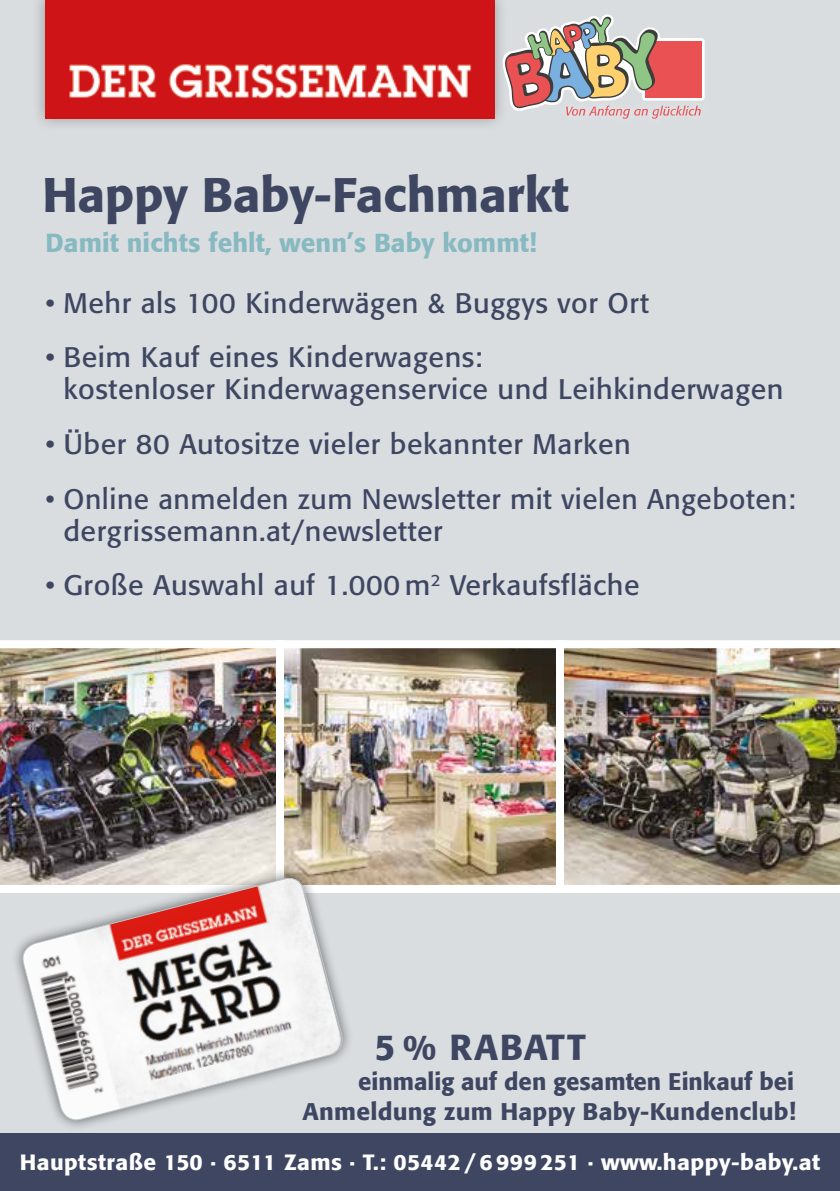
<style>
.page{position:relative;width:840px;height:1191px;background:#fff}
.page>*{position:absolute;margin:0;border:0;box-sizing:border-box;transform-origin:0 0}
.t1{font:500 48.4px "Formata";color:#3e4662}
.t2{font:500 36px "Formata";letter-spacing:.04em;color:#3e4662}
.t3{font:28px/32px "Formata";letter-spacing:.02em;color:#3e4662}
.t4{font:500 26px "Formata";letter-spacing:.005em;color:#87b9c1}
.t5{font:500 24px/30px "Formata";color:#3e4662;text-align:right}
.t6{font:500 22px "Formata";letter-spacing:.02em;color:#fff}
</style>
<div class="page">
<div style="left:0;top:0;width:839px;height:1138px;background:#d9dddf"></div>
<div style="left:0;top:1133px;width:839px;height:58px;background:#3e4662"></div>
<img style="left:285px;top:649px;width:269px;height:235px">
<img style="left:0;top:640px;width:276px;height:253px">
<div style="left:276px;top:640px;width:287px;height:253px;border:8px solid #fff"></div>
<img style="left:555px;top:640px;width:284px;height:253px">
<svg style="left:507px;top:14px;width:197px;height:105px"></svg>
<div style="left:32px;top:0;width:475px;height:132px;background:#000;opacity:.3"></div>
<img style="left:45px;top:0;width:449px;height:119px">
<div style="left:11px;top:866px;width:343px;height:266px;background:#000;opacity:.6"></div>
<svg style="left:19px;top:875px;width:327px;height:248px"></svg>
<h1 class="t1" style="left:43px;top:165px;width:527px">Happy Baby-Fachmarkt</h1>
<p class="t4" style="left:45px;top:227px;width:492px">Damit nichts fehlt, wenn’s Baby kommt!</p>
<p class="t3" style="left:45px;top:287px;width:605px">• Mehr als 100 Kinderwägen &amp; Buggys vor Ort</p>
<p class="t3" style="left:63px;top:341px;width:721px;text-indent:-18px">• Beim Kauf eines Kinderwagens:<br>kostenloser Kinderwagenservice und Leihkinderwagen</p>
<p class="t3" style="left:45px;top:428px;width:586px">• Über 80 Autositze vieler bekannter Marken</p>
<p class="t3" style="left:63px;top:483px;width:733px;text-indent:-18px">• Online anmelden zum Newsletter mit vielen Angeboten: dergrissemann.at/newsletter</p>
<p class="t3" style="left:45px;top:569px;width:595px">• Große Auswahl auf 1.000 m<sup>2</sup> Verkaufsfläche</p>
<p class="t2" style="left:374px;top:1025px;width:213px">5 % RABATT</p>
<p class="t5" style="left:302px;top:1066px;width:495px">einmalig auf den gesamten Einkauf bei<br>Anmeldung zum Happy Baby-Kundenclub!</p>
<p class="t6" style="left:20px;top:1148px;width:801px">Hauptstraße 150 · 6511 Zams · T.: 05442 / 6 999 251 · www.happy-baby.at</p>
</div>
